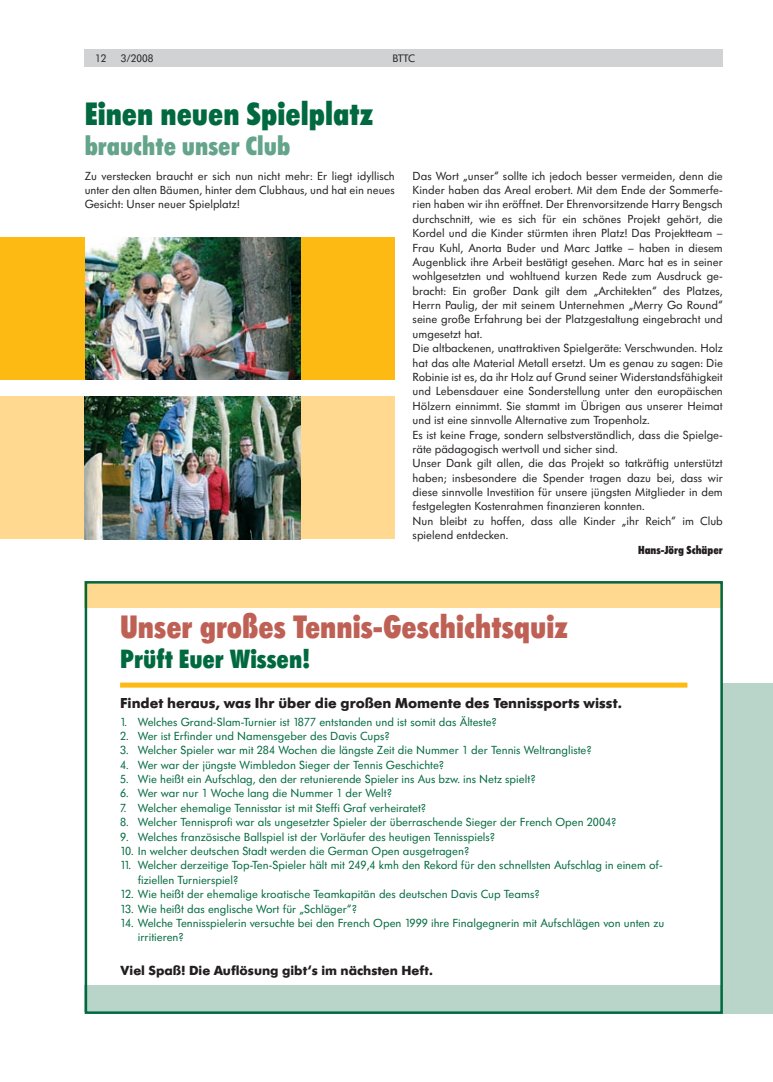
<style>
.page{position:relative;width:773px;height:1082px;background:#fff}
.page>*{position:absolute;margin:0;border:0;box-sizing:border-box;transform-origin:0 0}
.t1{font:33.75px "Futura SB Ext Bol Con";color:#bf6055}
.t2{font:33.75px "Futura SB Ext Bol Con";color:#00693f}
.t3{font:27.5px "Futura SB Ext Bol Con";color:#64a48b}
.t4{font:27.5px "Futura SB Ext Bol Con";color:#00693f}
.t5{font:700 15px "Futura SB";color:#231f20}
.t6{font:700 13.75px "Futura SB";color:#231f20}
.t7{font:12.25px/14.4px "Futura SB";color:#231f20}
.t8{font:12.25px/14.4px "Futura SB";color:#00693f}
.t9{font:12.25px "Futura SB Ext Bol Con";color:#231f20}
.t10{font:11.25px "Futura SB";color:#231f20}
</style>
<div class="page">
<div style="left:722px;top:683px;width:50px;height:330px;background:#b9d4c9"></div>
<div style="left:85px;top:49px;width:637px;height:18px;background:#d1d2d4"></div>
<div style="left:0;top:237px;width:395px;height:142px;background:#fcba13"></div>
<img style="left:85px;top:237px;width:215px;height:142px">
<div style="left:0;top:396px;width:395px;height:143px;background:#fed98f"></div>
<img style="left:85px;top:396px;width:215px;height:143px">
<div style="left:85px;top:984px;width:637px;height:27px;background:#b9d4c9"></div>
<div style="left:85px;top:581px;width:637px;height:26px;background:#fed98f"></div>
<div style="left:85px;top:581px;width:637px;height:432px;border:2px solid #00693f"></div>
<div style="left:120px;top:682px;width:567px;height:5px;background:#fcba13"></div>
<p class="t10" style="left:95px;top:53px;width:13px">12</p>
<p class="t10" style="left:121px;top:53px;width:34px">3/2008</p>
<p class="t10" style="left:392px;top:53px;width:24px">BTTC</p>
<h1 class="t2" style="left:85px;top:101px;width:290px">Einen neuen Spielplatz</h1>
<h2 class="t3" style="left:85px;top:135px;width:207px">brauchte unser Club</h2>
<p class="t7" style="left:85px;top:169px;width:312px;text-align:justify">Zu verstecken braucht er sich nun nicht mehr: Er liegt idyllisch unter den alten Bäumen, hinter dem Clubhaus, und hat ein neues Gesicht: Unser neuer Spielplatz!</p>
<p class="t7" style="left:412px;top:169px;width:312px">Das Wort „unser“ sollte ich jedoch besser vermeiden, denn die Kinder haben das Areal erobert. Mit dem Ende der Sommerfe&shy;rien haben wir ihn eröffnet. Der Ehrenvorsitzende Harry Bengsch durchschnitt, wie es sich für ein schönes Projekt gehört, die Kordel und die Kinder stürmten ihren Platz! Das Projektteam – Frau Kuhl, Anorta Buder und Marc Jattke – haben in diesem Augenblick ihre Arbeit bestätigt gesehen. Marc hat es in seiner wohlgesetzten und wohltuend kurzen Rede zum Ausdruck ge&shy;bracht: Ein großer Dank gilt dem „Architekten“ des Platzes, Herrn Paulig, der mit seinem Unternehmen „Merry Go Round“ seine große Erfahrung bei der Platzgestaltung eingebracht und umgesetzt hat.<br>Die altbackenen, unattraktiven Spielgeräte: Verschwunden. Holz hat das alte Material Metall ersetzt. Um es genau zu sagen: Die Robinie ist es, da ihr Holz auf Grund seiner Widerstandsfähigkeit und Lebensdauer eine Sonderstellung unter den europäischen Hölzern einnimmt. Sie stammt im Übrigen aus unserer Heimat und ist eine sinnvolle Alternative zum Tropenholz.<br>Es ist keine Frage, sondern selbstverständlich, dass die Spielge&shy;räte pädagogisch wertvoll und sicher sind.<br>Unser Dank gilt allen, die das Projekt so tatkräftig unterstützt haben; insbesondere die Spender tragen dazu bei, dass wir diese sinnvolle Investition für unsere jüngsten Mitglieder in dem festgelegten Kostenrahmen finanzieren konnten.<br>Nun bleibt zu hoffen, dass alle Kinder „ihr Reich“ im Club spielend entdecken.</p>
<p class="t9" style="left:638px;top:544px;width:86px">Hans-Jörg Schäper</p>
<h1 class="t1" style="left:120px;top:614px;width:449px">Unser großes Tennis-Geschichtsquiz</h1>
<h2 class="t4" style="left:120px;top:648px;width:191px">Prüft Euer Wissen!</h2>
<p class="t5" style="left:120px;top:697px;width:503px">Findet heraus, was Ihr über die großen Momente des Tennissports wisst.</p>
<p class="t8" style="left:120px;top:715px;width:378px">1. Welches Grand-Slam-Turnier ist 1877 entstanden und ist somit das Älteste?</p>
<p class="t8" style="left:120px;top:729px;width:271px">2. Wer ist Erfinder und Namensgeber des Davis Cups?</p>
<p class="t8" style="left:120px;top:743px;width:473px">3. Welcher Spieler war mit 284 Wochen die längste Zeit die Nummer 1 der Tennis Weltrangliste?</p>
<p class="t8" style="left:120px;top:758px;width:325px">4. Wer war der jüngste Wimbledon Sieger der Tennis Geschichte?</p>
<p class="t8" style="left:120px;top:772px;width:417px">5. Wie heißt ein Aufschlag, den der retunierende Spieler ins Aus bzw. ins Netz spielt?</p>
<p class="t8" style="left:120px;top:787px;width:273px">6. Wer war nur 1 Woche lang die Nummer 1 der Welt?</p>
<p class="t8" style="left:120px;top:801px;width:307px">7. Welcher ehemalige Tennisstar ist mit Steffi Graf verheiratet?</p>
<p class="t8" style="left:120px;top:815px;width:497px">8. Welcher Tennisprofi war als ungesetzter Spieler der überraschende Sieger der French Open 2004?</p>
<p class="t8" style="left:120px;top:830px;width:376px">9. Welches französische Ballspiel ist der Vorläufer des heutigen Tennisspiels?</p>
<p class="t8" style="left:120px;top:844px;width:350px">10. In welcher deutschen Stadt werden die German Open ausgetragen?</p>
<p class="t8" style="left:138px;top:858px;width:526px;text-indent:-18px">11. Welcher derzeitige Top-Ten-Spieler hält mit 249,4 kmh den Rekord für den schnellsten Aufschlag in einem of&shy;fiziellen Turnierspiel?</p>
<p class="t8" style="left:120px;top:887px;width:421px">12. Wie heißt der ehemalige kroatische Teamkapitän des deutschen Davis Cup Teams?</p>
<p class="t8" style="left:120px;top:902px;width:238px">13. Wie heißt das englische Wort für „Schläger“?</p>
<p class="t8" style="left:138px;top:916px;width:528px;text-indent:-18px">14. Welche Tennisspielerin versuchte bei den French Open 1999 ihre Finalgegnerin mit Aufschlägen von unten zu irritieren?</p>
<p class="t6" style="left:120px;top:965px;width:314px">Viel Spaß! Die Auflösung gibt‘s im nächsten Heft.</p>
</div>
